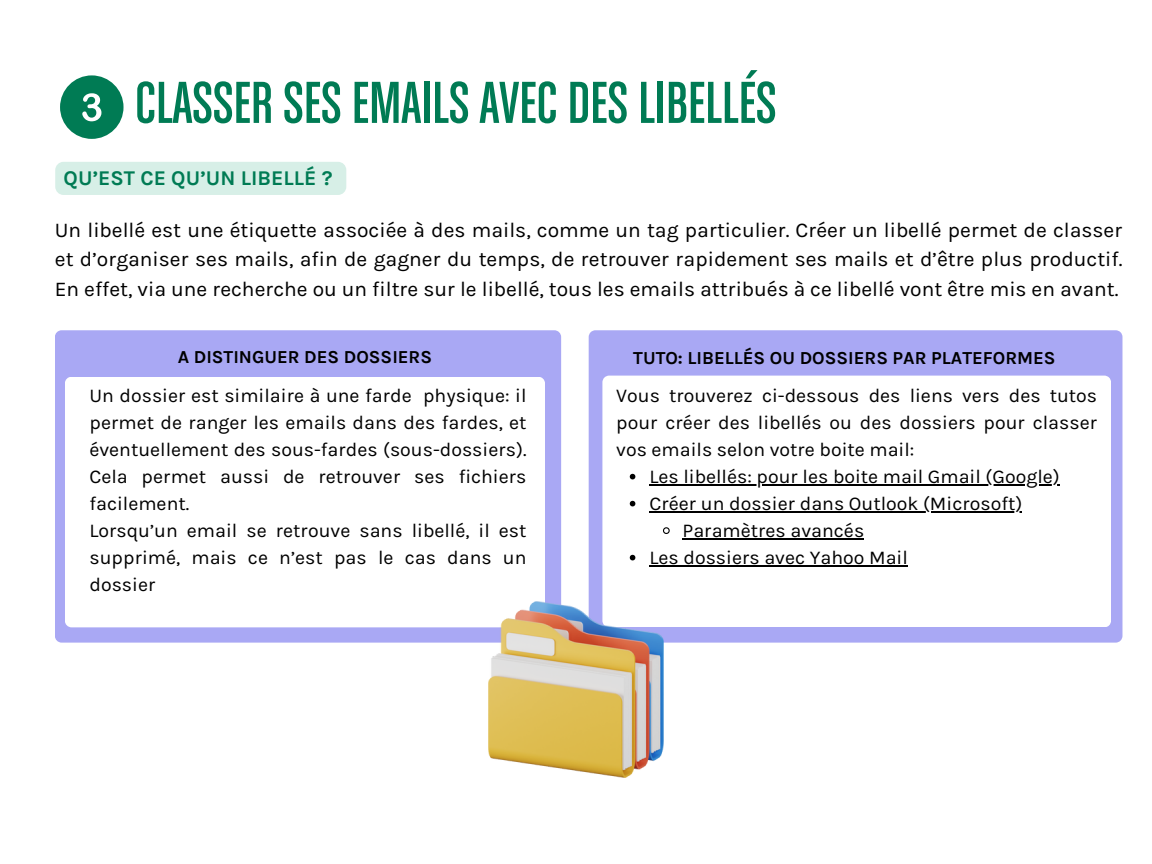
<style>
.page{position:relative;width:1152px;height:864px;background:#fff}
.page>*{position:absolute;margin:0;border:0;box-sizing:border-box;transform-origin:0 0}
.t1{font:63px "Chalet Comprime Cologne Eighty";color:#007b54}
.t2{font:21px/29.2px "Karla";color:#000;text-align:justify}
.t3{font:700 21px "Karla";color:#007b54}
.t4{font:19.5px/27px "Karla";color:#000;text-align:justify}
.t5{font:700 18.3px "Karla";color:#000}
</style>
<div class="page">
<div style="left:589px;top:330px;width:533px;height:313px;background:#a9a8f4"></div>
<svg style="left:602px;top:376px;width:509px;height:251px"></svg>
<div style="left:55px;top:330px;width:506px;height:313px;background:#a9a8f4;border-radius:7px"></div>
<div style="left:65px;top:377px;width:480px;height:250px;background:#fff;border-radius:7px"></div>
<div style="left:60px;top:75px;width:63px;height:63px;background:#007b54;border-radius:50%"></div>
<svg style="left:82px;top:93px;width:19px;height:28px"></svg>
<img style="left:488px;top:602px;width:176px;height:175px">
<svg style="left:630px;top:474px;width:5px;height:5px"></svg>
<hr style="left:649px;top:484px;width:411px;height:1px;background:#000">
<svg style="left:630px;top:501px;width:5px;height:5px"></svg>
<hr style="left:649px;top:511px;width:373px;height:1px;background:#000">
<svg style="left:662px;top:526px;width:9px;height:9px"></svg>
<hr style="left:683px;top:538px;width:181px;height:1px;background:#000">
<svg style="left:630px;top:555px;width:5px;height:5px"></svg>
<hr style="left:649px;top:565px;width:259px;height:1px;background:#000">
<div style="left:55px;top:162px;width:291px;height:33px;background:#d7efe7;border-radius:8px"></div>
<p class="t1" style="left:135px;top:79px;width:643px">CLASSER SES EMAILS AVEC DES LIBELLÉS</p>
<p class="t3" style="left:64px;top:166px;width:270px">QU’EST CE QU’UN LIBELLÉ ?</p>
<h3 class="t2" style="left:55px;top:216px;width:1069px">Un libellé est une étiquette associée à des mails, comme un tag particulier. Créer un libellé permet de classer et d’organiser ses mails, afin de gagner du temps, de retrouver rapidement ses mails et d’être plus productif.<br>En effet, via une recherche ou un filtre sur le libellé, tous les emails attribués à ce libellé vont être mis en avant.</h3>
<p class="t5" style="left:178px;top:346px;width:256px">A DISTINGUER DES DOSSIERS</p>
<p class="t4" style="left:89px;top:382px;width:439px;text-align:left">Un dossier est similaire à une farde physique: il permet de ranger les emails dans des fardes, et éventuellement des sous-fardes (sous-dossiers).<br>Cela permet aussi de retrouver ses fichiers facilement.<br>Lorsqu’un email se retrouve sans libellé, il est supprimé, mais ce n’est pas le cas dans un dossier</p>
<p class="t5" style="left:633px;top:348px;width:424px">TUTO: LIBELLÉS OU DOSSIERS PAR PLATEFORMES</p>
<h1 class="t4" style="left:616px;top:382px;width:482px">Vous trouverez ci-dessous des liens vers des tutos pour créer des libellés ou des dossiers pour classer vos emails selon votre boite mail:</h1>
<h2 class="t4" style="left:649px;top:463px;width:412px">Les libellés: pour les boite mail Gmail (Google)</h2>
<h3 class="t4" style="left:649px;top:490px;width:374px">Créer un dossier dans Outlook (Microsoft)</h3>
<p class="t4" style="left:683px;top:517px;width:183px">Paramètres avancés</p>
<h3 class="t4" style="left:649px;top:544px;width:260px">Les dossiers avec Yahoo Mail</h3>
</div>
